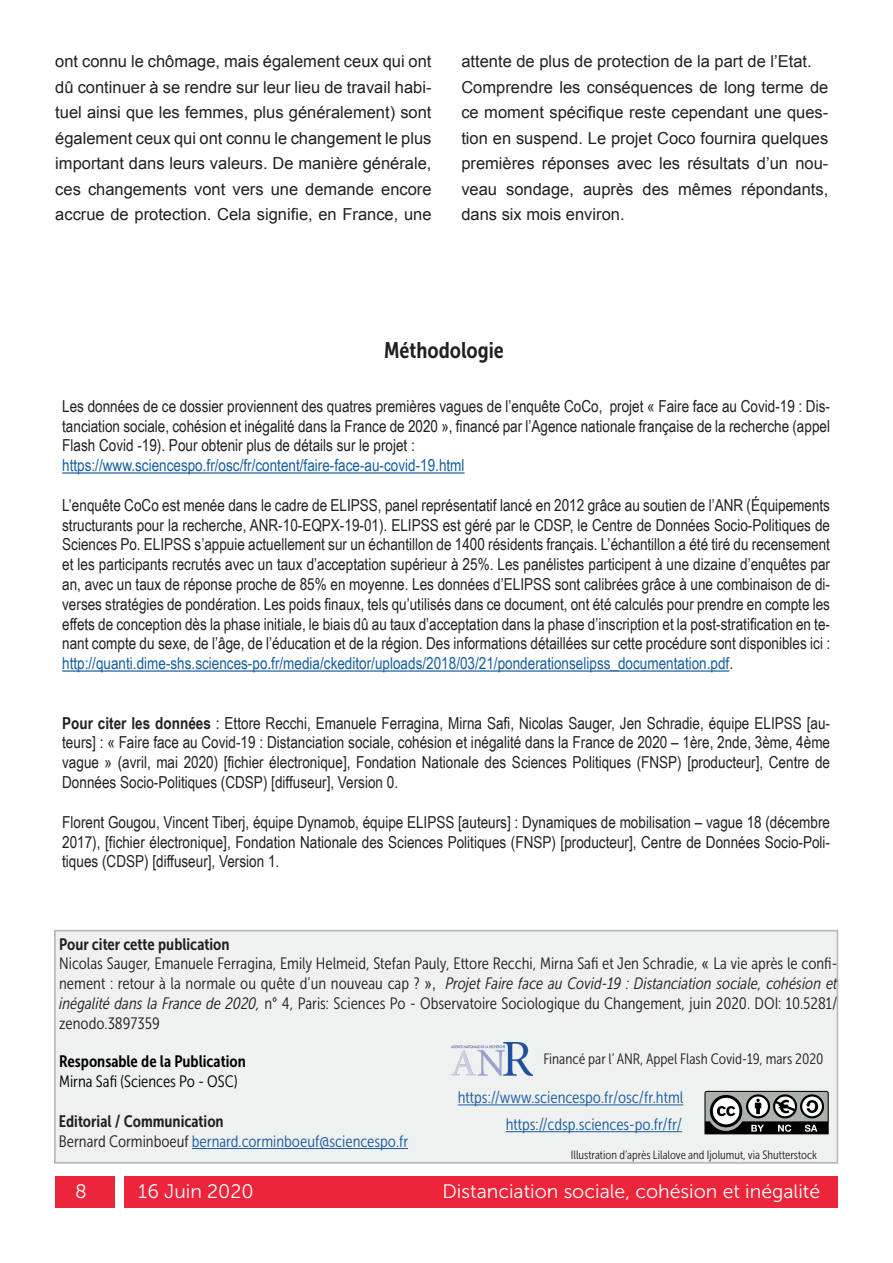
<style>
.page{position:relative;width:893px;height:1263px;background:#fff}
.page>*{position:absolute;margin:0;border:0;box-sizing:border-box;transform-origin:0 0}
.t1{font:22.5px "Museo Sans Cond 700";color:#231f20}
.t2{font:19.5px "Museo Sans 300";color:#fff}
.t3{font:16.5px/19.8px "Arial Narrow";color:#231f20;text-align:justify}
.t4{font:16.5px/25.5px "Arial";color:#231f20;text-align:justify}
.t5{font:16.5px/19.8px "Museo Sans Cond 300";color:#231f20;text-align:justify}
.t6{font:16.5px "Arial Narrow";color:#175d9e}
.t7{font:16.5px/19.8px "Museo Sans Cond 300";color:#175d9e}
.t8{font:16.5px/19.8px "Museo Sans Cond 700";color:#000001}
.t9{font:16.5px "Museo Sans Cond 700";color:#231f20}
.t10{font:15px "Museo Sans Cond 300";color:#231f20}
.t11{font:12px "Museo Sans Cond 300";color:#231f20}
.s1{color:#231f20}
.s2{font-weight:700}
.s3{font-family:"Arial Narrow"}
.s4{font-style:italic}
.s5{font-family:"Museo Sans Cond 300"}
.s6{font-family:"Museo Sans Cond 700";color:#231f20}
</style>
<div class="page">
<div style="left:124px;top:1176px;width:714px;height:32px;background:#ed253a"></div>
<div style="left:55px;top:1176px;width:60px;height:31px;background:#ed253a"></div>
<hr style="left:62px;top:472px;width:403px;height:2px;background:#175d9e">
<hr style="left:62px;top:670px;width:667px;height:2px;background:#175d9e">
<div style="left:54px;top:930px;width:784px;height:233px;background:#eff0f0"></div>
<div style="left:55px;top:931px;width:782px;height:232px;border:1px solid #b3b6b6"></div>
<hr style="left:458px;top:1104px;width:225px;height:1px;background:#175d9e">
<hr style="left:506px;top:1131px;width:176px;height:1px;background:#175d9e">
<svg style="left:704px;top:1091px;width:125px;height:43px"></svg>
<hr style="left:192px;top:1148px;width:216px;height:1px;background:#175d9e">
<img style="left:451px;top:1042px;width:82px;height:34px">
<p class="t4" style="left:55px;top:49px;width:378px">ont connu le chômage, mais également ceux qui ont dû continuer à se rendre sur leur lieu de travail habi&shy;tuel ainsi que les femmes, plus généralement) sont également ceux qui ont connu le changement le plus important dans leurs valeurs. De manière générale, ces changements vont vers une demande encore accrue de protection. Cela signifie, en France, une</p>
<p class="t4" style="left:461px;top:49px;width:352px">attente de plus de protection de la part de l’Etat.</p>
<p class="t4" style="left:461px;top:74px;width:368px">Comprendre les conséquences de long terme de ce moment spécifique reste cependant une ques&shy;tion en suspend. Le projet Coco fournira quelques premières réponses avec les résultats d’un nou&shy;veau sondage, auprès des mêmes répondants, dans six mois environ.</p>
<p class="t1" style="left:384px;top:337px;width:121px">Méthodologie</p>
<p class="t3" style="left:62px;top:395px;width:769px">Les données de ce dossier proviennent des quatres premières vagues de l’enquête CoCo, projet « Faire face au Covid-19 : Dis&shy;tanciation sociale, cohésion et inégalité dans la France de 2020 », financé par l’Agence nationale française de la recherche (appel Flash Covid -19). Pour obtenir plus de détails sur le projet :</p>
<p class="t6" style="left:62px;top:453px;width:404px">https://www.sciencespo.fr/osc/fr/content/faire-face-au-covid-19.html</p>
<p class="t3" style="left:62px;top:494px;width:769px">L’enquête CoCo est menée dans le cadre de ELIPSS, panel représentatif lancé en 2012 grâce au soutien de l’ANR (Équipements structurants pour la recherche, ANR-10-EQPX-19-01). ELIPSS est géré par le CDSP, le Centre de Données Socio-Politiques de Sciences Po. ELIPSS s’appuie actuellement sur un échantillon de 1400 résidents français. L’échantillon a été tiré du recensement et les participants recrutés avec un taux d’acceptation supérieur à 25%. Les panélistes participent à une dizaine d’enquêtes par an, avec un taux de réponse proche de 85% en moyenne. Les données d’ELIPSS sont calibrées grâce à une combinaison de di&shy;verses stratégies de pondération. Les poids finaux, tels qu’utilisés dans ce document, ont été calculés pour prendre en compte les effets de conception dès la phase initiale, le biais dû au taux d’acceptation dans la phase d’inscription et la post-stratification en te&shy;nant compte du sexe, de l’âge, de l’éducation et de la région. Des informations détaillées sur cette procédure sont disponibles ici :</p>
<p class="t6" style="left:62px;top:651px;width:673px">http://quanti.dime-shs.sciences-po.fr/media/ckeditor/uploads/2018/03/21/ponderationselipss_documentation.pdf<span class="s1">.</span></p>
<p class="t3" style="left:62px;top:712px;width:769px"><span class="s2">Pour citer les données</span> : Ettore Recchi, Emanuele Ferragina, Mirna Safi, Nicolas Sauger, Jen Schradie, équipe ELIPSS [au&shy;teurs] : « Faire face au Covid-19 : Distanciation sociale, cohésion et inégalité dans la France de 2020 – 1ère, 2nde, 3ème, 4ème vague » (avril, mai 2020) [fichier électronique], Fondation Nationale des Sciences Politiques (FNSP) [producteur], Centre de Données Socio-Politiques (CDSP) [diffuseur], Version 0.</p>
<p class="t3" style="left:62px;top:811px;width:769px">Florent Gougou, Vincent Tiberj, équipe Dynamob, équipe ELIPSS [auteurs] : Dynamiques de mobilisation – vague 18 (décembre 2017), [fichier électronique], Fondation Nationale des Sciences Politiques (FNSP) [producteur], Centre de Données Socio-Poli&shy;tiques (CDSP) [diffuseur], Version 1.</p>
<p class="t9" style="left:59px;top:935px;width:172px">Pour citer cette publication</p>
<p class="t5" style="left:59px;top:954px;width:780px">Nicolas Sauger, Emanuele Ferragina, Emily Helmeid, Stefan Pauly, Ettore Recchi, Mirna Safi et Jen Schradie, <span class="s3">«</span> La vie après le confi&shy;nement : retour à la normale ou quête d’un nouveau cap ? <span class="s3">»,</span> <span class="s4">Projet Faire face au Covid-19 : Distanciation sociale, cohésion et inégalité dans la France de 2020,</span> n° 4, Paris: Sciences Po - Observatoire Sociologique du Changement, juin 2020. DOI: 10.5281/ zenodo.3897359</p>
<p class="t8" style="left:59px;top:1051px;width:188px">Responsable de la Publication<br><span class="s5">Mirna Safi (Sciences Po - OSC)</span></p>
<p class="t7" style="left:59px;top:1112px;width:351px"><span class="s6">Editorial / Communication<br></span><span class="s1">Bernard Corminboeuf</span> bernard.corminboeuf@sciencespo.fr</p>
<p class="t10" style="left:543px;top:1051px;width:282px">Financé par l’ ANR, Appel Flash Covid-19, mars 2020</p>
<p class="t7" style="left:458px;top:1088px;width:227px">https://www.sciencespo.fr/osc/fr.html</p>
<p class="t7" style="left:506px;top:1114px;width:178px">https://cdsp.sciences-po.fr/fr/</p>
<p class="t11" style="left:571px;top:1149px;width:247px">Illustration d’après Lilalove and Ijolumut, via Shutterstock</p>
<p class="t2" style="left:75px;top:1181px;width:13px">8</p>
<p class="t2" style="left:138px;top:1181px;width:117px">16 Juin 2020</p>
<p class="t2" style="left:443px;top:1181px;width:379px">Distanciation sociale, cohésion et inégalité</p>
</div>
